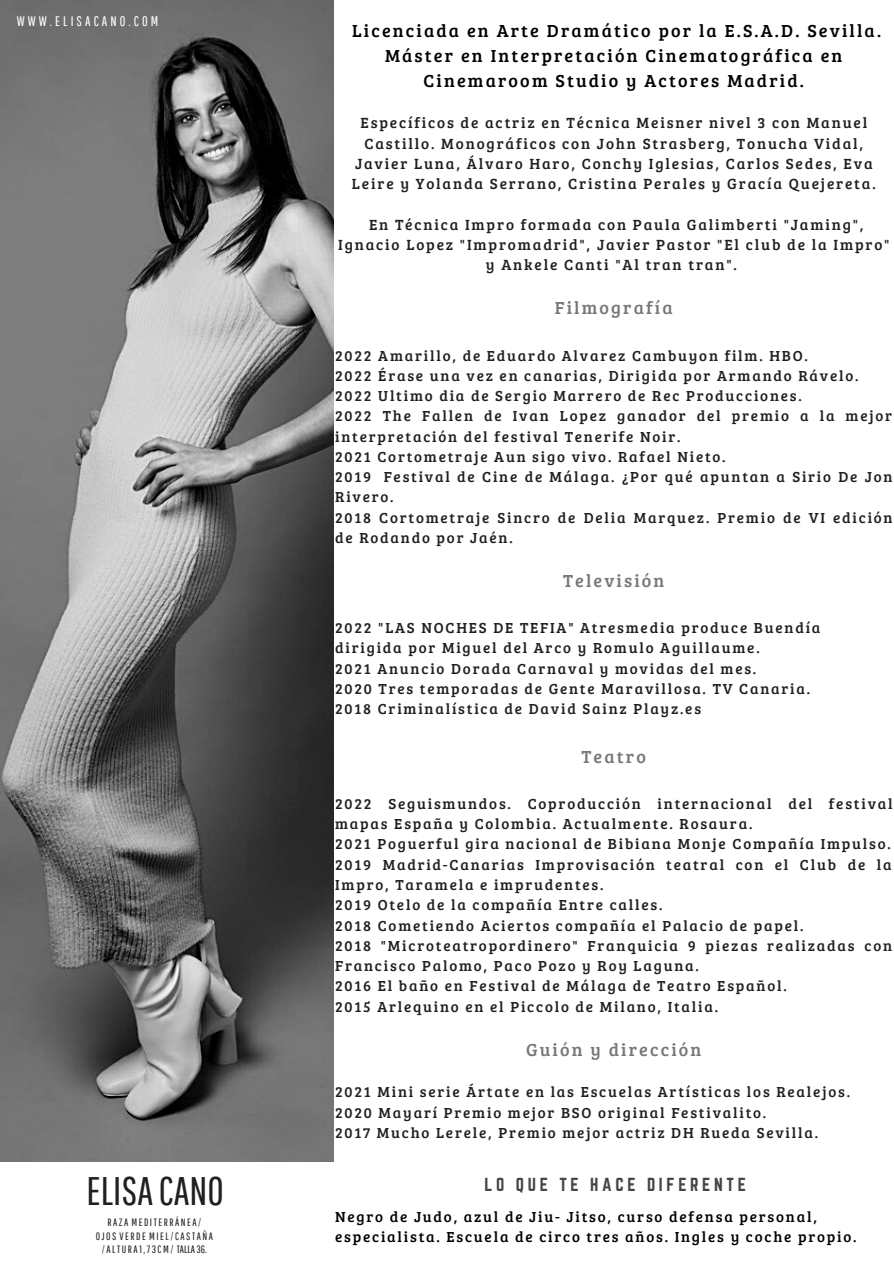
<style>
.page{position:relative;width:894px;height:1264px;background:#fff}
.page>*{position:absolute;margin:0;border:0;box-sizing:border-box;transform-origin:0 0}
.t1{font:39.9px "Pathway Gothic One";color:#202020}
.t2{font:18px/24.8px "Bree Serif";letter-spacing:.12em;color:#000;text-align:center}
.t3{font:18px "Bree Serif";letter-spacing:.12em;color:#777}
.t4{font:16.5px "Norwester";letter-spacing:.22em;color:#454545}
.t5{font:15.15px/20.2px "Bree Serif";letter-spacing:.12em;color:#202020;text-align:center}
.t6{font:15px/20.2px "Bree Serif";letter-spacing:.12em;color:#202020}
.t7{font:15px/20.2px "Bree Serif";letter-spacing:.12em;color:#000}
.t8{font:13.8px "Pathway Gothic One";letter-spacing:.22em;color:#fff}
.t9{font:10.65px/13.4px "Pathway Gothic One";letter-spacing:.145em;color:#202020;text-align:center}
</style>
<div class="page">
<img style="left:0;top:0;width:334px;height:1161px">
<p class="t8" style="left:17px;top:13px;width:143px">WWW.ELISACANO.COM</p>
<h1 class="t1" style="left:86px;top:1166px;width:139px">ELISACANO</h1>
<p class="t9" style="left:96px;top:1215px;width:119px">RAZA MEDITERRÁNEA/<br>OJOS VERDE MIEL/CASTAÑA /ALTURA1,73CM/ TALLA36.</p>
<p class="t2" style="left:352px;top:18px;width:530px">Licenciada en Arte Dramático por la E.S.A.D. Sevilla.<br>Máster en Interpretación Cinematográfica en<br>Cinemaroom Studio y Actores Madrid.</p>
<p class="t5" style="left:352px;top:112px;width:525px">Específicos de actriz en Técnica Meisner nivel 3 con Manuel Castillo. Monográficos con John Strasberg, Tonucha Vidal, Javier Luna, Álvaro Haro, Conchy Iglesias, Carlos Sedes, Eva Leire y Yolanda Serrano, Cristina Perales y Gracía Quejereta.</p>
<p class="t5" style="left:338px;top:214px;width:552px">En Técnica Impro formada con Paula Galimberti "Jaming",<br>Ignacio Lopez "Impromadrid", Javier Pastor "El club de la Impro" y Ankele Canti "Al tran tran".</p>
<p class="t3" style="left:554px;top:295px;width:119px">Filmografía</p>
<p class="t6" style="left:335px;top:344px;width:559px">2022 Amarillo, de Eduardo Alvarez Cambuyon film. HBO.<br>2022 Érase una vez en canarias, Dirigida por Armando Rávelo.<br>2022 Ultimo dia de Sergio Marrero de Rec Producciones.<br>2022 The Fallen de Ivan Lopez ganador del premio a la mejor interpretación del festival Tenerife Noir.<br>2021 Cortometraje Aun sigo vivo. Rafael Nieto.<br>2019 Festival de Cine de Málaga. ¿Por qué apuntan a Sirio De Jon Rivero.<br>2018 Cortometraje Sincro de Delia Marquez. Premio de VI edición de Rodando por Jaén.</p>
<p class="t3" style="left:563px;top:567px;width:103px">Televisión</p>
<p class="t6" style="left:335px;top:617px;width:486px">2022 "LAS NOCHES DE TEFIA" Atresmedia produce Buendía dirigida por Miguel del Arco y Romulo Aguillaume.<br>2021 Anuncio Dorada Carnaval y movidas del mes.<br>2020 Tres temporadas de Gente Maravillosa. TV Canaria.<br>2018 Criminalística de David Sainz Playz.es</p>
<p class="t3" style="left:581px;top:743px;width:66px">Teatro</p>
<p class="t6" style="left:335px;top:792px;width:559px">2022 Seguismundos. Coproducción internacional del festival mapas España y Colombia. Actualmente. Rosaura.<br>2021 Poguerful gira nacional de Bibiana Monje Compañía Impulso.<br>2019 Madrid-Canarias Improvisación teatral con el Club de la Impro, Taramela e imprudentes.<br>2019 Otelo de la compañía Entre calles.<br>2018 Cometiendo Aciertos compañía el Palacio de papel.<br>2018 "Microteatropordinero" Franquicia 9 piezas realizadas con Francisco Palomo, Paco Pozo y Roy Laguna.<br>2016 El baño en Festival de Málaga de Teatro Español.<br>2015 Arlequino en el Piccolo de Milano, Italia.</p>
<p class="t3" style="left:526px;top:1036px;width:177px">Guión y dirección</p>
<p class="t6" style="left:335px;top:1081px;width:516px">2021 Mini serie Ártate en las Escuelas Artísticas los Realejos.<br>2020 Mayarí Premio mejor BSO original Festivalito.<br>2017 Mucho Lerele, Premio mejor actriz DH Rueda Sevilla.</p>
<p class="t4" style="left:484px;top:1174px;width:263px">LO QUE TE HACE DIFERENTE</p>
<p class="t7" style="left:335px;top:1205px;width:523px">Negro de Judo, azul de Jiu- Jitso, curso defensa personal, especialista. Escuela de circo tres años. Ingles y coche propio.</p>
</div>
